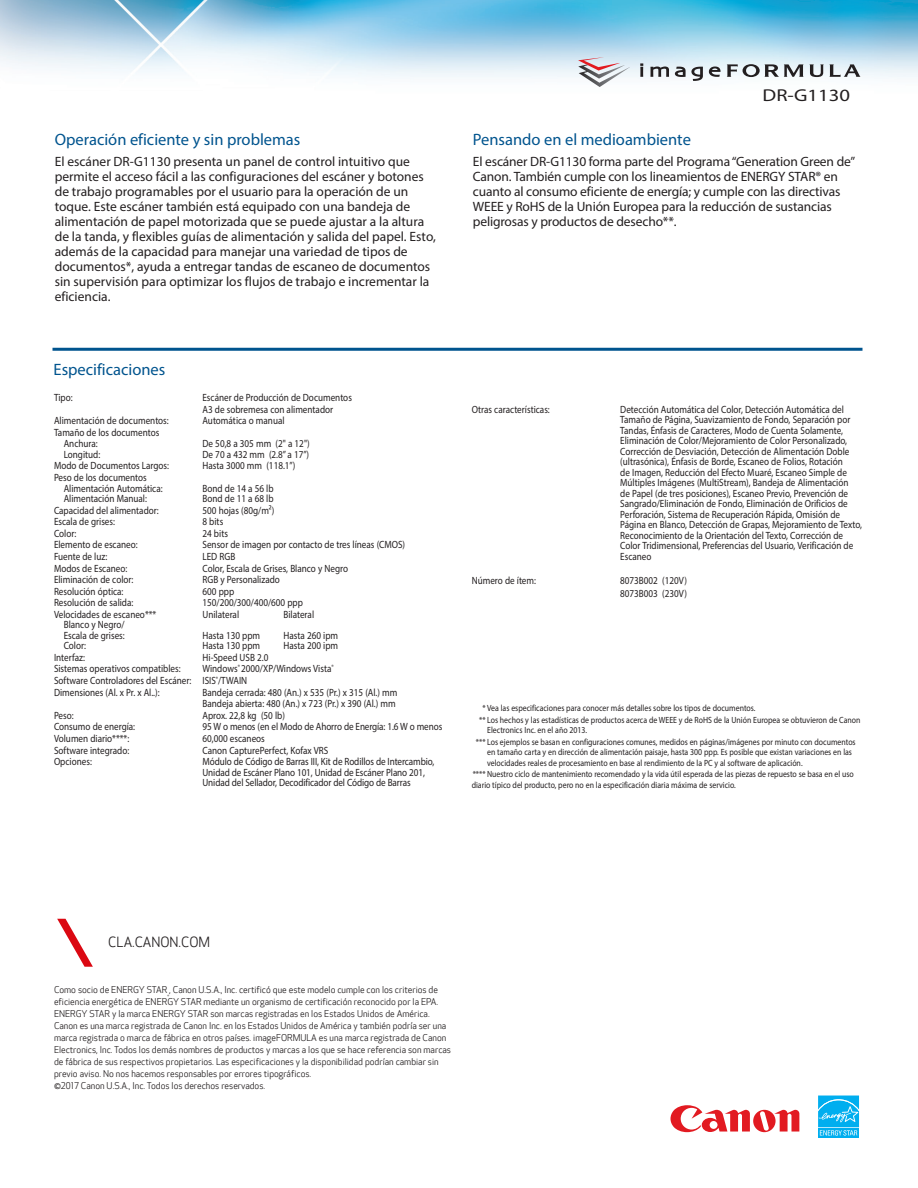
<style>
.page{position:relative;width:918px;height:1188px;background:#fff}
.page>*{position:absolute;margin:0;border:0;box-sizing:border-box;transform-origin:0 0}
.t1{font:17.25px "Myriad Pro";color:#231f20;scale:1.2 1}
._1_Header{font:16.5px "Myriad Pro";color:#00548e}
._2_Body{font:13.5px/15px "Myriad Pro";color:#231f20}
.t2{font:13.5px "Optic Sans 201";color:#231f20}
.SpecsSP{font:10.5px/10.5px "Myriad Pro";color:#231f20;scale:.87 1}
.Legal_SP{font:9px/12px "Optic Sans 201";color:#231f20}
.SpecsSP-2{font:9px/10.5px "Myriad Pro";color:#231f20;scale:.87 1}
.Legal_SP-2{font:5.4px "Optic Sans 201";color:#231f20}
</style>
<div class="page">
<img style="left:0;top:0;width:918px;height:351px">
<svg style="left:671px;top:1105px;width:128px;height:27px"></svg>
<hr style="left:52px;top:348px;width:810px;height:3px;background:#00548e">
<svg style="left:640px;top:63px;width:3px;height:14px"></svg>
<svg style="left:650px;top:67px;width:19px;height:10px"></svg>
<svg style="left:675px;top:67px;width:28px;height:14px"></svg>
<svg style="left:709px;top:67px;width:12px;height:10px"></svg>
<svg style="left:727px;top:64px;width:134px;height:13px"></svg>
<svg style="left:578px;top:65px;width:52px;height:22px"></svg>
<div style="left:604px;top:57px;width:16px;height:6px;background:#d6e8f3"></div>
<svg style="left:817px;top:1094px;width:43px;height:45px"></svg>
<div style="left:818px;top:1128px;width:41px;height:9px;background:#00aeef"></div>
<svg style="left:818px;top:1096px;width:41px;height:40px;background:#2cbbf1"></svg>
<svg style="left:57px;top:919px;width:36px;height:48px"></svg>
<p class="_1_Header" style="left:55px;top:130px;width:247px">Operación eficiente y sin problemas</p>
<p class="_2_Body" style="left:55px;top:153px;width:383px">El escáner DR-G1130 presenta un panel de control intuitivo que permite el acceso fácil a las configuraciones del escáner y botones de trabajo programables por el usuario para la operación de un toque. Este escáner también está equipado con una bandeja de alimentación de papel motorizada que se puede ajustar a la altura de la tanda, y flexibles guías de alimentación y salida del papel. Esto, además de la capacidad para manejar una variedad de tipos de documentos*, ayuda a entregar tandas de escaneo de documentos sin supervisión para optimizar los flujos de trabajo e incrementar la eficiencia.</p>
<p class="_1_Header" style="left:54px;top:360px;width:113px">Especificaciones</p>
<p class="SpecsSP" style="left:54px;top:392px;width:23px">Tipo:</p>
<p class="SpecsSP" style="left:202px;top:392px;width:173px">Escáner de Producción de Documentos</p>
<p class="SpecsSP" style="left:202px;top:404px;width:152px">A3 de sobremesa con alimentador</p>
<p class="SpecsSP" style="left:54px;top:415px;width:133px">Alimentación de documentos:</p>
<p class="SpecsSP" style="left:203px;top:415px;width:96px">Automática o manual</p>
<p class="SpecsSP" style="left:54px;top:427px;width:123px">Tamaño de los documentos</p>
<p class="SpecsSP" style="left:64px;top:438px;width:41px">Anchura:</p>
<p class="SpecsSP" style="left:202px;top:438px;width:125px">De 50,8 a 305 mm (2" a 12")</p>
<p class="SpecsSP" style="left:64px;top:449px;width:44px">Longitud:</p>
<p class="SpecsSP" style="left:202px;top:449px;width:124px">De 70 a 432 mm (2.8” a 17”)</p>
<p class="SpecsSP" style="left:54px;top:461px;width:134px">Modo de Documentos Largos:</p>
<p class="SpecsSP" style="left:203px;top:461px;width:108px">Hasta 3000 mm (118.1”)</p>
<p class="SpecsSP" style="left:64px;top:472px;width:115px;text-indent:-10px">Peso de los documentos<br>Alimentación Automática:</p>
<p class="SpecsSP" style="left:202px;top:483px;width:83px">Bond de 14 a 56 lb</p>
<p class="SpecsSP" style="left:64px;top:493px;width:97px">Alimentación Manual:</p>
<p class="SpecsSP" style="left:202px;top:493px;width:83px">Bond de 11 a 68 lb</p>
<p class="SpecsSP" style="left:54px;top:505px;width:122px">Capacidad del alimentador:</p>
<p class="SpecsSP" style="left:203px;top:505px;width:84px">500 hojas (80g/m²)</p>
<p class="SpecsSP" style="left:54px;top:516px;width:72px">Escala de grises:</p>
<p class="SpecsSP" style="left:203px;top:516px;width:25px">8 bits</p>
<p class="SpecsSP" style="left:54px;top:528px;width:27px">Color:</p>
<p class="SpecsSP" style="left:202px;top:528px;width:31px">24 bits</p>
<p class="SpecsSP" style="left:54px;top:539px;width:98px">Elemento de escaneo:</p>
<p class="SpecsSP" style="left:203px;top:539px;width:235px">Sensor de imagen por contacto de tres líneas (CMOS)</p>
<p class="SpecsSP" style="left:54px;top:551px;width:63px">Fuente de luz:</p>
<p class="SpecsSP" style="left:203px;top:551px;width:39px">LED RGB</p>
<p class="SpecsSP" style="left:54px;top:563px;width:86px">Modos de Escaneo:</p>
<p class="SpecsSP" style="left:203px;top:563px;width:169px">Color, Escala de Grises, Blanco y Negro</p>
<p class="SpecsSP" style="left:54px;top:574px;width:93px">Eliminación de color:</p>
<p class="SpecsSP" style="left:203px;top:574px;width:90px">RGB y Personalizado</p>
<p class="SpecsSP" style="left:54px;top:586px;width:81px">Resolución óptica:</p>
<p class="SpecsSP" style="left:202px;top:586px;width:38px">600 ppp</p>
<p class="SpecsSP" style="left:54px;top:597px;width:93px">Resolución de salida:</p>
<p class="SpecsSP" style="left:203px;top:597px;width:117px">150/200/300/400/600 ppp</p>
<p class="SpecsSP" style="left:54px;top:609px;width:119px">Velocidades de escaneo***</p>
<p class="SpecsSP" style="left:202px;top:609px;width:44px">Unilateral</p>
<p class="SpecsSP" style="left:284px;top:609px;width:37px">Bilateral</p>
<p class="SpecsSP" style="left:64px;top:619px;width:72px">Blanco y Negro/<br>Escala de grises:</p>
<p class="SpecsSP" style="left:202px;top:630px;width:68px">Hasta 130 ppm</p>
<p class="SpecsSP" style="left:283px;top:630px;width:64px">Hasta 260 ipm</p>
<p class="SpecsSP" style="left:64px;top:640px;width:27px">Color:</p>
<p class="SpecsSP" style="left:202px;top:640px;width:68px">Hasta 130 ppm</p>
<p class="SpecsSP" style="left:283px;top:640px;width:64px">Hasta 200 ipm</p>
<p class="SpecsSP" style="left:54px;top:652px;width:37px">Interfaz:</p>
<p class="SpecsSP" style="left:202px;top:652px;width:77px">Hi-Speed USB 2.0</p>
<p class="SpecsSP" style="left:54px;top:664px;width:147px">Sistemas operativos compatibles:</p>
<p class="SpecsSP" style="left:202px;top:664px;width:152px">Windows<sup>®</sup> 2000/XP/Windows Vista<sup>®</sup></p>
<p class="SpecsSP" style="left:54px;top:675px;width:224px">Software Controladores del Escáner: ISIS<sup>®</sup>/TWAIN</p>
<p class="SpecsSP" style="left:54px;top:687px;width:123px">Dimensiones (Al. x Pr. x Al..):</p>
<p class="SpecsSP" style="left:202px;top:687px;width:225px">Bandeja cerrada: 480 (An.) x 535 (Pr.) x 315 (Al.) mm</p>
<p class="SpecsSP" style="left:202px;top:698px;width:224px">Bandeja abierta: 480 (An.) x 723 (Pr.) x 390 (Al.) mm</p>
<p class="SpecsSP" style="left:54px;top:710px;width:24px">Peso:</p>
<p class="SpecsSP" style="left:202px;top:710px;width:96px">Aprox. 22,8 kg (50 lb)</p>
<p class="SpecsSP" style="left:54px;top:721px;width:95px">Consumo de energía:</p>
<p class="SpecsSP" style="left:203px;top:721px;width:277px">95 W o menos (en el Modo de Ahorro de Energía: 1.6 W o menos</p>
<p class="SpecsSP" style="left:54px;top:733px;width:88px">Volumen diario****:</p>
<p class="SpecsSP" style="left:202px;top:733px;width:73px">60,000 escaneos</p>
<p class="SpecsSP" style="left:54px;top:745px;width:88px">Software integrado:</p>
<p class="SpecsSP" style="left:202px;top:745px;width:146px">Canon CapturePerfect, Kofax VRS</p>
<p class="SpecsSP" style="left:54px;top:756px;width:45px">Opciones:</p>
<p class="SpecsSP" style="left:202px;top:756px;width:268px">Módulo de Código de Barras III, Kit de Rodillos de Intercambio,<br>Unidad de Escáner Plano 101, Unidad de Escáner Plano 201,<br>Unidad del Sellador, Decodificador del Código de Barras</p>
<p class="t1" style="left:763px;top:85px;width:74px">DR-G1130</p>
<p class="_1_Header" style="left:473px;top:130px;width:220px">Pensando en el medioambiente</p>
<p class="_2_Body" style="left:473px;top:153px;width:384px">El escáner DR-G1130 forma parte del Programa “Generation Green de” Canon. También cumple con los lineamientos de ENERGY STAR® en cuanto al consumo eficiente de energía; y cumple con las directivas WEEE y RoHS de la Unión Europea para la reducción de sustancias peligrosas y productos de desecho**.</p>
<p class="SpecsSP" style="left:472px;top:404px;width:91px">Otras características:</p>
<p class="SpecsSP" style="left:620px;top:404px;width:280px">Detección Automática del Color, Detección Automática del Tamaño de Página, Suavizamiento de Fondo, Separación por Tandas, Énfasis de Caracteres, Modo de Cuenta Solamente, Eliminación de Color/Mejoramiento de Color Personalizado, Corrección de Desviación, Detección de Alimentación Doble (ultrasónica), Énfasis de Borde, Escaneo de Folios, Rotación<br>de Imagen, Reducción del Efecto Muaré, Escaneo Simple de Múltiples Imágenes (MultiStream), Bandeja de Alimentación<br>de Papel (de tres posiciones), Escaneo Previo, Prevención de Sangrado/Eliminación de Fondo, Eliminación de Orificios de Perforación, Sistema de Recuperación Rápida, Omisión de Página en Blanco, Detección de Grapas, Mejoramiento de Texto, Reconocimiento de la Orientación del Texto, Corrección de Color Tridimensional, Preferencias del Usuario, Verificación de Escaneo</p>
<p class="SpecsSP" style="left:472px;top:575px;width:75px">Número de ítem:</p>
<p class="SpecsSP" style="left:620px;top:575px;width:78px">8073B002 (120V)</p>
<p class="SpecsSP" style="left:620px;top:588px;width:78px">8073B003 (230V)</p>
<p class="SpecsSP-2" style="left:482px;top:703px;width:315px">* Vea las especificaciones para conocer más detalles sobre los tipos de documentos.</p>
<p class="SpecsSP-2" style="left:487px;top:714px;width:431px;text-indent:-8px">** Los hechos y las estadísticas de productos acerca de WEEE y de RoHS de la Unión Europea se obtuvieron de Canon<br>Electronics Inc. en el año 2013.</p>
<p class="SpecsSP-2" style="left:487px;top:736px;width:425px;text-indent:-11px">*** Los ejemplos se basan en configuraciones comunes, medidos en páginas/imágenes por minuto con documentos en tamaño carta y en dirección de alimentación paisaje, hasta 300 ppp. Es posible que existan variaciones en las velocidades reales de procesamiento en base al rendimiento de la PC y al software de aplicación.</p>
<p class="SpecsSP-2" style="left:472px;top:769px;width:441px">**** Nuestro ciclo de mantenimiento recomendado y la vida útil esperada de las piezas de repuesto se basa en el uso diario típico del producto, pero no en la especificación diaria máxima de servicio.</p>
<p class="t2" style="left:108px;top:935px;width:103px">CLA.CANON.COM</p>
<p class="Legal_SP" style="left:54px;top:984px;width:386px">Como socio de ENERGY STAR , Canon U.S.A., Inc. certificó que este modelo cumple con los criterios de</p>
<p class="Legal_SP-2" style="left:167px;top:994px;width:3px">®</p>
<p class="Legal_SP" style="left:54px;top:996px;width:399px">eficiencia energética de ENERGY STAR mediante un organismo de certificación reconocido por la EPA.<br>ENERGY STAR y la marca ENERGY STAR son marcas registradas en los Estados Unidos de América.<br>Canon es una marca registrada de Canon Inc. en los Estados Unidos de América y también podría ser una marca registrada o marca de fábrica en otros países. imageFORMULA es una marca registrada de Canon Electronics, Inc. Todos los demás nombres de productos y marcas a los que se hace referencia son marcas de fábrica de sus respectivos propietarios. Las especificaciones y la disponibilidad podrían cambiar sin previo aviso. No nos hacemos responsables por errores tipográficos.</p>
<p class="Legal_SP" style="left:54px;top:1080px;width:213px">©2017 Canon U.S.A., Inc. Todos los derechos reservados.</p>
</div>
